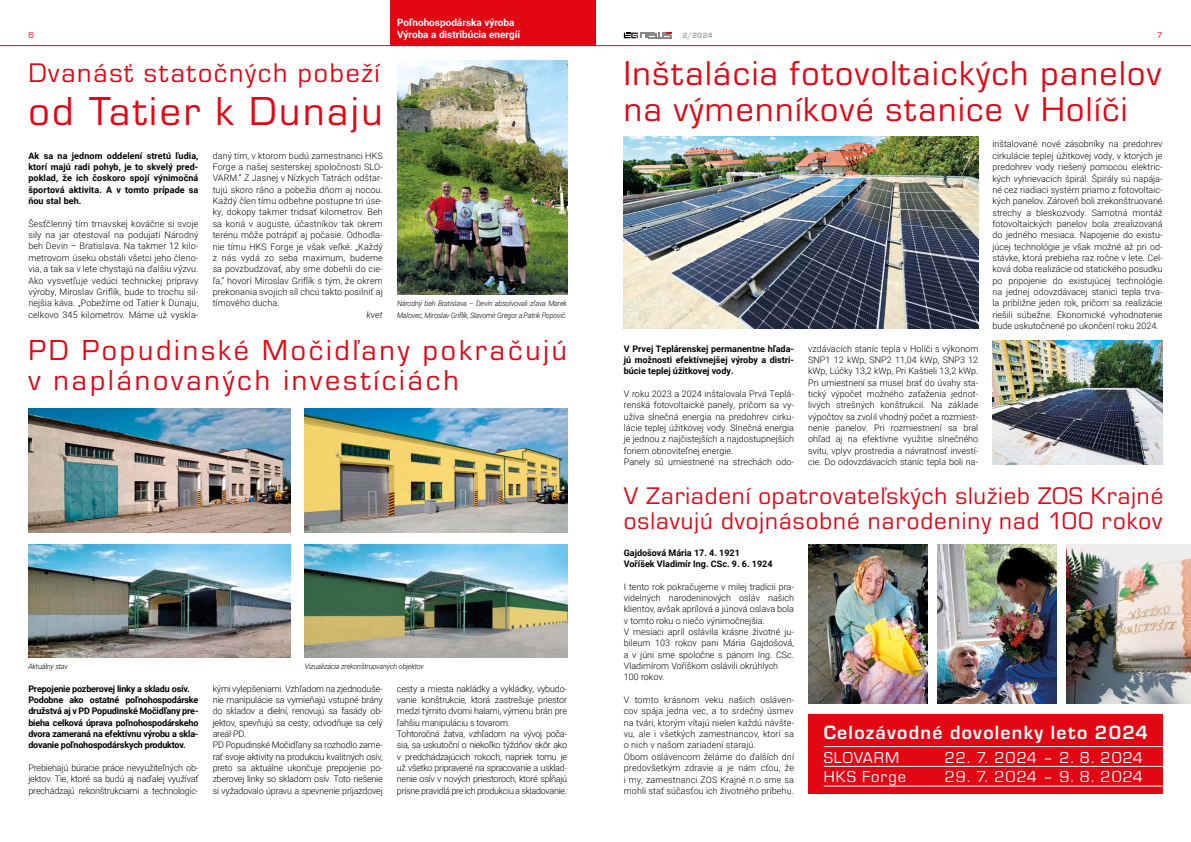
<style>
.page{position:relative;width:1191px;height:842px;background:#fff}
.page>*{position:absolute;margin:0;border:0;box-sizing:border-box;transform-origin:0 0}
.t1{font:42px "Eurostile TOT";letter-spacing:.06em;color:#e30613}
.t2{font:35.8px/36px "Eurostile TOT";letter-spacing:.04em;color:#e30613}
.t3{font:30px/30px "Eurostile TOT";letter-spacing:.095em;color:#e30613}
.t4{font:28px "Eurostile TOT";letter-spacing:.06em;color:#e30613}
.t5{font:25px/25px "Eurostile TOT";letter-spacing:.04em;color:#e30613}
.t6{font:700 19.9px "Eurostile TOT";letter-spacing:.065em;color:#fff}
.t7{font:16.4px "Eurostile TOT";letter-spacing:.065em;color:#fff}
.t8{font:700 10px/12px "Roboto";color:#fff}
.t9{font:300 9px/11.3px "Roboto";color:#000;text-align:justify}
.t10{font:700 9px/11.3px "Roboto";letter-spacing:-.02em;color:#000;text-align:justify}
.t11{font:300 9px/11.3px "Roboto";letter-spacing:-.03em;color:#000}
.t12{font:300 9px/11.3px "Roboto";letter-spacing:-.02em;color:#000}
.t13{font:700 9px/11.3px "Roboto";color:#000}
.t14{font:italic 300 9px "Roboto";color:#000}
.t15{font:9px "Eurostile TOT";color:#e30613}
.t16{font:900 8px "Eurostile TOT";color:#b3b2b2}
.t17{font:italic 300 7.5px/11.3px "Roboto";letter-spacing:-.02em;color:#000;scale:.96 1}
</style>
<div class="page">
<hr style="left:0;top:45px;width:1191px;height:1px;background:#e30613">
<svg style="left:624px;top:33px;width:47px;height:5px"></svg>
<div style="left:390px;top:0;width:205px;height:45px;background:#e30613"></div>
<div style="left:808px;top:714px;width:354px;height:80px;background:#e30613"></div>
<hr style="left:823px;top:746px;width:339px;height:1px;background:#fff">
<hr style="left:823px;top:766px;width:339px;height:1px;background:#fff">
<hr style="left:823px;top:786px;width:339px;height:1px;background:#fff">
<img style="left:397px;top:61px;width:170px;height:234px">
<img style="left:624px;top:136px;width:354px;height:193px">
<img style="left:937px;top:544px;width:119px;height:159px">
<img style="left:808px;top:544px;width:119px;height:159px">
<img style="left:1066px;top:544px;width:125px;height:159px">
<img style="left:992px;top:340px;width:170px;height:125px">
<img style="left:28px;top:408px;width:263px;height:125px">
<img style="left:305px;top:408px;width:262px;height:125px">
<img style="left:305px;top:544px;width:262px;height:114px">
<img style="left:28px;top:544px;width:263px;height:114px">
<p class="t8" style="left:397px;top:16px;width:125px">Poľnohospodárska výroba<br>Výroba a distribúcia energíí</p>
<p class="t15" style="left:28px;top:30px;width:7px">6</p>
<p class="t16" style="left:682px;top:31px;width:32px">2/2024</p>
<p class="t15" style="left:1157px;top:30px;width:7px">7</p>
<h3 class="t4" style="left:28px;top:58px;width:353px">Dvanásť statočných pobeží</h3>
<h1 class="t1" style="left:28px;top:89px;width:356px">od Tatier k Dunaju</h1>
<p class="t10" style="left:28px;top:150px;width:172px">Ak sa na jednom oddelení stretú ľudia, ktorí majú radi pohyb, je to skvelý pred&shy;poklad, že ich čoskoro spojí výnimočná športová aktivita. A v tomto prípade sa ňou stal beh.</p>
<p class="t9" style="left:28px;top:218px;width:172px">Šesťčlenný tím trnavskej kováčne si svoje sily na jar otestoval na podujatí Národný beh Devín – Bratislava. Na takmer 12 kilo&shy;metrovom úseku obstáli všetci jeho členo&shy;via, a tak sa v lete chystajú na ďalšiu výzvu.<br>Ako vysvetľuje vedúci technickej prípravy výroby, Miroslav Griflík, bude to trochu sil&shy;nejšia káva. „Pobežíme od Tatier k Dunaju, celkovo 345 kilometrov. Máme už vyskla-</p>
<p class="t9" style="left:213px;top:150px;width:172px">daný tím, v ktorom budú zamestnanci HKS Forge a našej sesterskej spoločnosti SLO-VARM.“ Z Jasnej v Nízkych Tatrách odštar&shy;tujú skoro ráno a pobežia dňom aj nocou.<br>Každý člen tímu odbehne postupne tri úse&shy;ky, dokopy takmer tridsať kilometrov. Beh sa koná v auguste, účastníkov tak okrem terénu môže potrápiť aj počasie. Odhodla&shy;nie tímu HKS Forge je však veľké. „Každý z nás vydá zo seba maximum, budeme sa povzbudzovať, aby sme dobehli do cie&shy;ľa,“ hovorí Miroslav Griflík s tým, že okrem prekonania svojich síl chcú takto posilniť aj tímového ducha.</p>
<p class="t14" style="left:366px;top:308px;width:18px">kvet</p>
<p class="t17" style="left:397px;top:298px;width:179px">Národný beh Bratislava – Devín absolvovali zľava Marek<br>Malovec, Miroslav Griflík, Slavomír Gregor a Patrik Popovič.</p>
<h3 class="t3" style="left:28px;top:335px;width:540px">PD Popudinské Močidľany pokračujú v naplánovaných investíciách</h3>
<p class="t17" style="left:28px;top:660px;width:43px">Aktuálny stav</p>
<p class="t17" style="left:305px;top:660px;width:126px">Vizualizácia zrekonštruovaných objektov</p>
<p class="t10" style="left:28px;top:682px;width:172px;text-align:left">Prepojenie pozberovej linky a skladu osív.<br>Podobne ako ostatné poľnohospodárske družstvá aj v PD Popudinské Močidľany pre&shy;bieha celková úprava poľnohospodárskeho dvora zameraná na efektívnu výrobu a skla&shy;dovanie poľnohospodárskych produktov.</p>
<p class="t9" style="left:28px;top:762px;width:172px">Prebiehajú búracie práce nevyužiteľných ob&shy;jektov. Tie, ktoré sa budú aj naďalej využívať prechádzajú rekonštrukciami a technologic-</p>
<p class="t12" style="left:213px;top:682px;width:172px">kými vylepšeniami. Vzhľadom na zjednoduše&shy;nie manipulácie sa vymieňajú vstupné brány do skladov a dielní, renovujú sa fasády ob&shy;jektov, spevňujú sa cesty, odvodňuje sa celý areál PD.<br>PD Popudinské Močidľany sa rozhodlo zame&shy;rať svoje aktivity na produkciu kvalitných osív, preto sa aktuálne ukončuje prepojenie po&shy;zberovej linky so skladom osív. Toto riešenie si vyžadovalo úpravu a spevnenie príjazdovej</p>
<p class="t11" style="left:397px;top:682px;width:172px">cesty a miesta nakládky a vykládky, vybudo&shy;vanie konštrukcie, ktorá zastrešuje priestor medzi týmito dvomi halami, výmenu brán pre ľahšiu manipuláciu s tovarom.<br>Tohtoročná žatva, vzhľadom na vývoj poča&shy;sia, sa uskutoční o niekoľko týždňov skôr ako v predchádzajúcich rokoch, napriek tomu je už všetko pripravené na spracovanie a usklad&shy;nenie osív v nových priestoroch, ktoré spĺňajú prísne pravidlá pre ich produkciu a skladovanie.</p>
<h2 class="t2" style="left:624px;top:56px;width:539px">Inštalácia fotovoltaických panelov na výmenníkové stanice v Holíči</h2>
<p class="t10" style="left:624px;top:342px;width:172px">V Prvej Teplárenskej permanentne hľada&shy;jú možnosti efektívnejšej výroby a distri&shy;búcie teplej úžitkovej vody.</p>
<p class="t9" style="left:624px;top:388px;width:172px;text-align:left">V roku 2023 a 2024 inštalovala Prvá Teplá&shy;renská fotovoltaické panely, pričom sa vy&shy;užíva slnečná energia na predohrev cirku&shy;lácie teplej úžitkovej vody. Slnečná energia je jednou z najčistejších a najdostupnejších foriem obnoviteľnej energie.<br>Panely sú umiestnené na strechách odo-</p>
<p class="t9" style="left:808px;top:342px;width:172px">vzdávacích staníc tepla v Holíči s výkonom SNP1 12 kWp, SNP2 11,04 kWp, SNP3 12 kWp, Lúčky 13,2 kWp, Pri Kaštieli 13,2 kWp.<br>Pri umiestnení sa musel brať do úvahy sta&shy;tický výpočet možného zaťaženia jednot&shy;livých strešných konštrukcií. Na základe výpočtov sa zvolil vhodný počet a rozmiest&shy;nenie panelov. Pri rozmiestnení sa bral ohľad aj na efektívne využitie slnečného svitu, vplyv prostredia a návratnosť investí&shy;cie. Do odovzdávacích staníc tepla boli na-</p>
<p class="t9" style="left:992px;top:138px;width:172px">inštalované nové zásobníky na predohrev cirkulácie teplej úžitkovej vody, v ktorých je predohrev vody riešený pomocou elektric&shy;kých vyhrievacích špirál. Špirály sú napája&shy;né cez riadiaci systém priamo z fotovoltaic&shy;kých panelov. Zároveň boli zrekonštruované strechy a bleskozvody. Samotná montáž fotovoltaických panelov bola zrealizovaná do jedného mesiaca. Napojenie do existu&shy;júcej technológie je však možné až pri od&shy;stávke, ktorá prebieha raz ročne v lete. Cel&shy;ková doba realizácie od statického posudku po pripojenie do existujúcej technológie na jednej odovzdávacej stanici tepla trva&shy;la približne jeden rok, pričom sa realizácie riešili súbežne. Ekonomické vyhodnotenie bude uskutočnené po ukončení roku 2024.</p>
<h3 class="t5" style="left:624px;top:483px;width:541px">V Zariadení opatrovateľských služieb ZOS Krajné oslavujú dvojnásobné narodeniny nad 100 rokov</h3>
<p class="t13" style="left:624px;top:546px;width:150px">Gajdošová Mária 17. 4. 1921<br>Voříšek Vladimír Ing. CSc. 9. 6. 1924</p>
<p class="t9" style="left:624px;top:580px;width:172px;text-align:left">I tento rok pokračujeme v milej tradícii pra&shy;videlných narodeninových osláv našich klientov, avšak aprílová a júnová oslava bola v tomto roku o niečo výnimočnejšia.<br>V mesiaci apríl oslávila krásne životné ju&shy;bileum 103 rokov pani Mária Gajdošová, a v júni sme spoločne s pánom Ing. CSc.<br>Vladimírom Voříškom oslávili okrúhlych 100 rokov.</p>
<p class="t9" style="left:624px;top:694px;width:172px;text-align:left">V tomto krásnom veku našich osláven&shy;cov spája jedna vec, a to srdečný úsmev na tvári, ktorým vítajú nielen každú návšte&shy;vu, ale i všetkých zamestnancov, ktorí sa o nich v našom zariadení starajú.<br>Obom oslávencom želáme do ďalších dní predovšetkým zdravie a je nám cťou, že i my, zamestnanci ZOS Krajné n.o sme sa mohli stať súčasťou ich životného príbehu.</p>
<h3 class="t6" style="left:823px;top:721px;width:326px">Celozávodné dovolenky leto 2024</h3>
<h3 class="t7" style="left:823px;top:748px;width:77px">SLOVARM</h3>
<h3 class="t7" style="left:944px;top:748px;width:200px">22. 7. 2024 – 2. 8. 2024</h3>
<h3 class="t7" style="left:823px;top:768px;width:84px">HKS Forge</h3>
<h3 class="t7" style="left:944px;top:768px;width:200px">29. 7. 2024 – 9. 8. 2024</h3>
</div>
